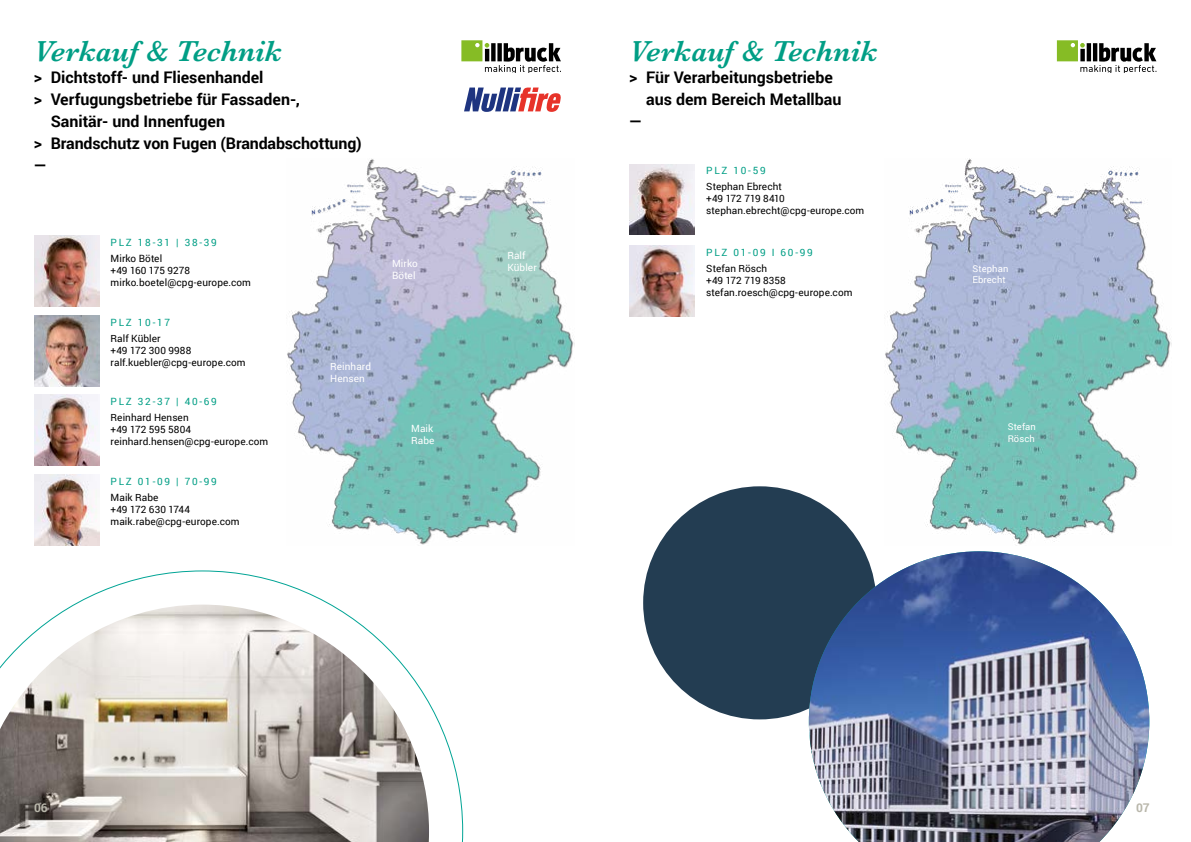
<style>
.page{position:relative;width:1191px;height:842px;background:#fff}
.page>*{position:absolute;margin:0;border:0;box-sizing:border-box;transform-origin:0 0}
.t1{font:italic 600 30px "Baskerville";color:#009e85}
.t2{font:700 16px "Roboto";color:#000}
.t3{font:700 12px "Roboto";color:#b9b7ab}
.t4{font:10px/12px "Roboto";letter-spacing:.01em;color:#000}
.t5{font:10px "Roboto";letter-spacing:.175em;color:#009e85}
.t6{font:10px/12px "Roboto";letter-spacing:.005em;color:#fff}
.t7{font:9.4px/11.3px "Roboto";letter-spacing:.01em;color:#fff}
</style>
<div class="page">
<div style="left:643px;top:486px;width:233px;height:233px;background:#233d52;border-radius:50%"></div>
<img style="left:809px;top:551px;width:340px;height:291px">
<svg style="left:0;top:571px;width:463px;height:271px"></svg>
<svg style="left:1057px;top:40px;width:99px;height:33px"></svg>
<svg style="left:461px;top:40px;width:100px;height:33px"></svg>
<img style="left:34px;top:474px;width:65px;height:71px">
<img style="left:34px;top:395px;width:65px;height:71px">
<img style="left:34px;top:315px;width:65px;height:71px">
<img style="left:34px;top:236px;width:65px;height:71px">
<img style="left:287px;top:159px;width:287px;height:386px">
<img style="left:885px;top:159px;width:287px;height:386px">
<img style="left:629px;top:246px;width:66px;height:70px">
<img style="left:629px;top:164px;width:66px;height:71px">
<svg style="left:464px;top:88px;width:97px;height:24px"></svg>
<h1 class="t1" style="left:34px;top:31px;width:250px">Verkauf &amp; Technik</h1>
<h2 class="t2" style="left:34px;top:66px;width:231px">&gt; Dichtstoff- und Fliesenhandel</h2>
<h2 class="t2" style="left:34px;top:88px;width:268px">&gt; Verfugungsbetriebe für Fassaden-,</h2>
<h2 class="t2" style="left:51px;top:110px;width:176px">Sanitär- und Innenfugen</h2>
<h2 class="t2" style="left:34px;top:132px;width:329px">&gt; Brandschutz von Fugen (Brandabschottung)</h2>
<h2 class="t2" style="left:34px;top:154px;width:15px">—</h2>
<p class="t5" style="left:111px;top:236px;width:108px">PLZ 18-31 | 38-39</p>
<p class="t4" style="left:111px;top:252px;width:142px">Mirko Bötel<br>+49 160 175 9278 mirko.boetel@cpg-europe.com</p>
<p class="t6" style="left:392px;top:257px;width:27px">Mirko<br>Bötel</p>
<p class="t5" style="left:111px;top:315px;width:61px">PLZ 10-17</p>
<p class="t4" style="left:111px;top:332px;width:136px">Ralf Kübler<br>+49 172 300 9988 ralf.kuebler@cpg-europe.com</p>
<p class="t5" style="left:111px;top:395px;width:108px">PLZ 32-37 | 40-69</p>
<p class="t4" style="left:111px;top:411px;width:159px">Reinhard Hensen<br>+49 172 595 5804 reinhard.hensen@cpg-europe.com</p>
<p class="t5" style="left:111px;top:474px;width:108px">PLZ 01-09 | 70-99</p>
<p class="t4" style="left:111px;top:491px;width:130px">Maik Rabe<br>+49 172 630 1744 maik.rabe@cpg-europe.com</p>
<p class="t6" style="left:330px;top:360px;width:42px">Reinhard<br>Hensen</p>
<p class="t6" style="left:411px;top:422px;width:25px">Maik<br>Rabe</p>
<p class="t6" style="left:507px;top:249px;width:31px">Ralf<br>Kübler</p>
<h1 class="t1" style="left:629px;top:31px;width:250px">Verkauf &amp; Technik</h1>
<h2 class="t2" style="left:629px;top:66px;width:205px">&gt; Für Verarbeitungsbetriebe</h2>
<h2 class="t2" style="left:646px;top:88px;width:197px">aus dem Bereich Metallbau</h2>
<h2 class="t2" style="left:629px;top:110px;width:15px">—</h2>
<p class="t5" style="left:706px;top:164px;width:61px">PLZ 10-59</p>
<p class="t4" style="left:706px;top:180px;width:160px">Stephan Ebrecht<br>+49 172 719 8410 stephan.ebrecht@cpg-europe.com</p>
<p class="t5" style="left:706px;top:245px;width:108px">PLZ 01-09 I 60-99</p>
<p class="t4" style="left:706px;top:262px;width:148px">Stefan Rösch<br>+49 172 719 8358 stefan.roesch@cpg-europe.com</p>
<p class="t7" style="left:972px;top:262px;width:37px">Stephan<br>Ebrecht</p>
<p class="t7" style="left:1007px;top:421px;width:30px">Stefan<br>Rösch</p>
<p class="t3" style="left:34px;top:799px;width:15px">06</p>
<p class="t3" style="left:1136px;top:799px;width:15px">07</p>
</div>
